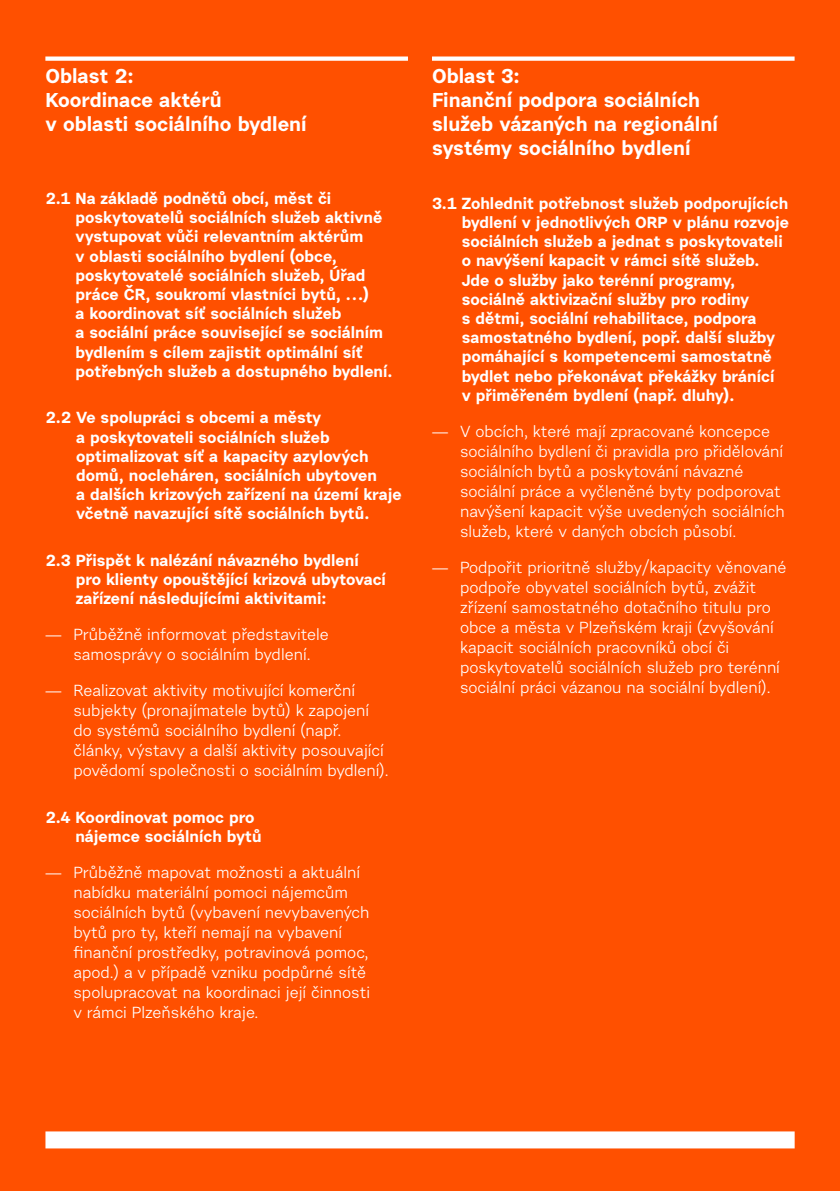
<style>
.page{position:relative;width:840px;height:1191px;background:#fff}
.page>*{position:absolute;margin:0;border:0;box-sizing:border-box;transform-origin:0 0}
.nadps_A{font:700 20px/24px "Urban Grotesk";color:#fff}
.nadpis_02{font:700 16px/19.2px "Urban Grotesk";color:#fff}
.t1{font:16px/20px "Urban Grotesk";color:#fff}
</style>
<div class="page">
<div style="left:0;top:0;width:839px;height:1191px;background:#ff5000"></div>
<div style="left:45px;top:56px;width:363px;height:5px;background:#fff"></div>
<div style="left:432px;top:56px;width:362px;height:5px;background:#fff"></div>
<div style="left:45px;top:1131px;width:749px;height:17px;background:#fff"></div>
<p class="nadps_A" style="left:45px;top:64px;width:263px">Oblast 2:<br>Koordinace aktérů<br>v oblasti sociálního bydlení</p>
<p class="nadpis_02" style="left:75px;top:188px;width:318px;text-indent:-30px">2.1 Na základě podnětů obcí, měst či poskytovatelů sociálních služeb aktivně vystupovat vůči relevantním aktérům<br>v oblasti sociálního bydlení (obce, poskytovatelé sociálních služeb, Úřad práce ČR, soukromí vlastníci bytů, …)<br>a koordinovat síť sociálních služeb<br>a sociální práce související se sociálním bydlením s cílem zajistit optimální síť potřebných služeb a dostupného bydlení.</p>
<p class="nadpis_02" style="left:76px;top:408px;width:327px;text-indent:-31px">2.2 Ve spolupráci s obcemi a městy<br>a poskytovateli sociálních služeb optimalizovat síť a kapacity azylových domů, nocleháren, sociálních ubytoven<br>a dalších krizových zařízení na území kraje včetně navazující sítě sociálních bytů.</p>
<p class="nadpis_02" style="left:76px;top:550px;width:311px;text-indent:-30px">2.3 Přispět k nalézání návazného bydlení pro klienty opouštějící krizová ubytovací zařízení následujícími aktivitami:</p>
<p class="t1" style="left:73px;top:624px;width:257px;text-indent:-28px">— Průběžně informovat představitele samosprávy o sociálním bydlení.</p>
<p class="t1" style="left:73px;top:680px;width:317px;text-indent:-28px">— Realizovat aktivity motivující komerční subjekty (pronajímatele bytů) k zapojení do systémů sociálního bydlení (např. články, výstavy a další aktivity posouvající povědomí společnosti o sociálním bydlení).</p>
<p class="nadpis_02" style="left:75px;top:807px;width:188px;text-indent:-30px">2.4 Koordinovat pomoc pro nájemce sociálních bytů</p>
<p class="t1" style="left:73px;top:862px;width:298px;text-indent:-28px">— Průběžně mapovat možnosti a aktuální nabídku materiální pomoci nájemcům sociálních bytů (vybavení nevybavených bytů pro ty, kteří nemají na vybavení finanční prostředky, potravinová pomoc, apod.) a v případě vzniku podpůrné sítě spolupracovat na koordinaci její činnosti v rámci Plzeňského kraje.</p>
<p class="nadps_A" style="left:432px;top:64px;width:287px">Oblast 3:<br>Finanční podpora sociálních služeb vázaných na regionální systémy sociálního bydlení</p>
<p class="nadpis_02" style="left:461px;top:193px;width:328px;text-indent:-30px">3.1 Zohlednit potřebnost služeb podporujících bydlení v jednotlivých ORP v plánu rozvoje sociálních služeb a jednat s poskytovateli o navýšení kapacit v rámci sítě služeb.<br>Jde o služby jako terénní programy, sociálně aktivizační služby pro rodiny<br>s dětmi, sociální rehabilitace, podpora samostatného bydlení, popř. další služby pomáhající s kompetencemi samostatně bydlet nebo překonávat překážky bránící<br>v přiměřeném bydlení (např. dluhy).</p>
<p class="t1" style="left:460px;top:421px;width:326px;text-indent:-28px">— V obcích, které mají zpracované koncepce sociálního bydlení či pravidla pro přidělování sociálních bytů a poskytování návazné sociální práce a vyčleněné byty podporovat navýšení kapacit výše uvedených sociálních služeb, které v daných obcích působí.</p>
<p class="t1" style="left:460px;top:557px;width:328px;text-indent:-28px">— Podpořit prioritně služby/kapacity věnované podpoře obyvatel sociálních bytů, zvážit zřízení samostatného dotačního titulu pro obce a města v Plzeňském kraji (zvyšování kapacit sociálních pracovníků obcí či poskytovatelů sociálních služeb pro terénní sociální práci vázanou na sociální bydlení).</p>
</div>
